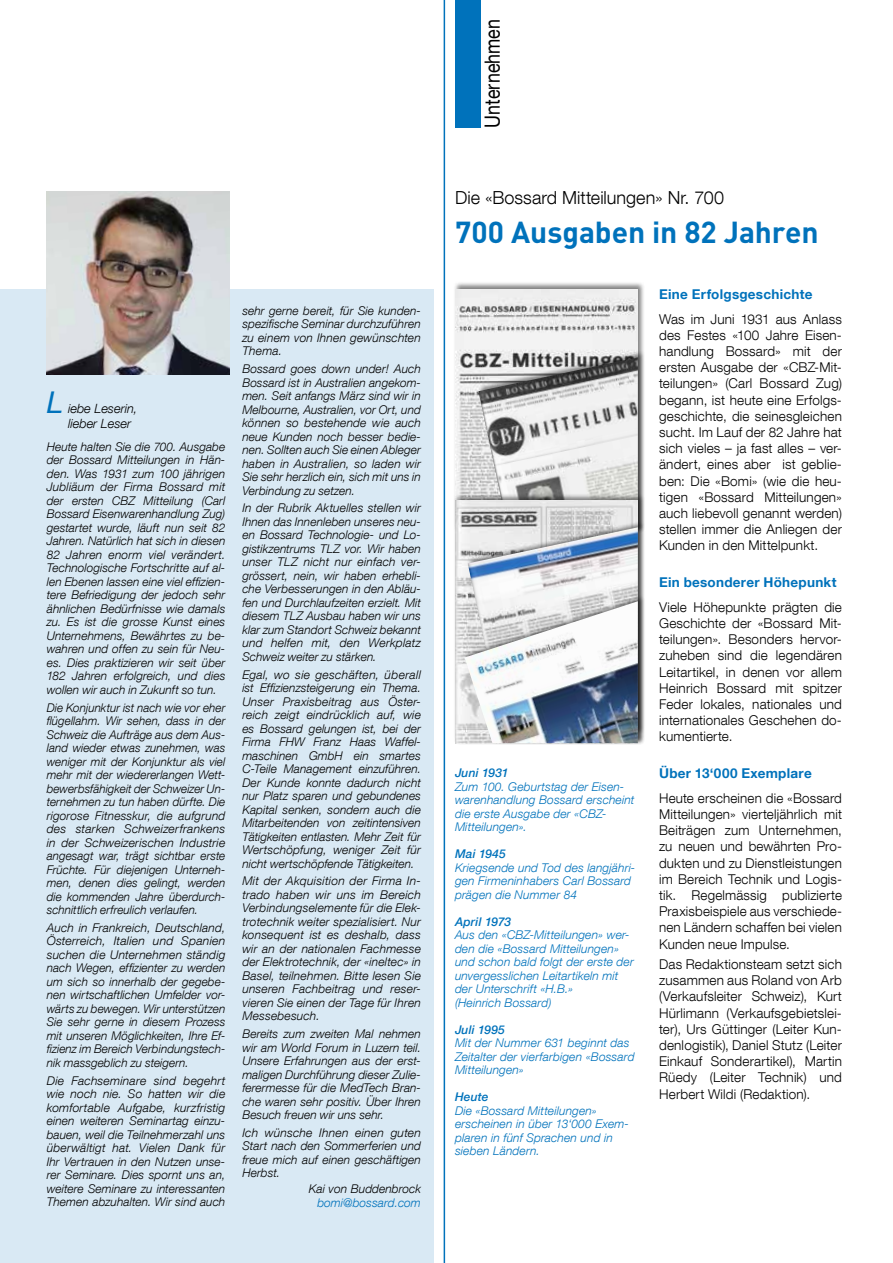
<style>
.page{position:relative;width:893px;height:1263px;background:#fff}
.page>*{position:absolute;margin:0;border:0;box-sizing:border-box;transform-origin:0 0}
.t1{font:700 30px "DINOT";letter-spacing:-.005em;color:#0072bb}
.t2{font:italic 30px "Helvetica Neue LT Com";color:#0072bb}
.t3{font:21px "Helvetica Neue LT Com";color:#000;scale:.85 1}
.t4{font:300 18px "Helvetica Neue LT Com";color:#000}
.t5{font:300 13.5px/16.2px "Helvetica Neue LT Com";letter-spacing:.015em;color:#000;text-align:justify}
.t6{font:700 13.5px "Helvetica Neue LT Com";letter-spacing:.02em;color:#0072bb}
.t7{font:italic 300 12.75px/15.3px "Helvetica Neue LT Com";color:#000}
.t8{font:italic 300 12px/13.5px "Helvetica Neue LT Com";letter-spacing:.005em;color:#000;text-align:justify}
.t9{font:italic 300 12px/13.5px "Helvetica Neue LT Com";letter-spacing:.01em;color:#0072bb}
.t10{font:italic 500 12px "Helvetica Neue LT Com";letter-spacing:.015em;color:#0072bb}
</style>
<div class="page">
<div style="left:0;top:289px;width:434px;height:974px;background:#d9e9f4"></div>
<hr style="left:444px;top:0;width:1px;height:1263px;background:#0072bb">
<img style="left:47px;top:191px;width:183px;height:183px">
<div style="left:455px;top:0;width:25px;height:128px;background:#0072bb"></div>
<div style="left:453px;top:282px;width:193px;height:251px;background:#000;opacity:.5"></div>
<img style="left:455px;top:289px;width:183px;height:204px">
<div style="left:477px;top:350px;width:169px;height:183px;background:#000;opacity:.5"></div>
<img style="left:478px;top:357px;width:160px;height:136px">
<div style="left:453px;top:493px;width:193px;height:252px;background:#000;opacity:.5"></div>
<img style="left:455px;top:501px;width:183px;height:242px">
<div style="left:466px;top:520px;width:180px;height:215px;background:#000;opacity:.5"></div>
<img style="left:468px;top:527px;width:170px;height:67px">
<div style="left:463px;top:594px;width:183px;height:151px;background:#000;opacity:.5"></div>
<img style="left:465px;top:601px;width:173px;height:142px">
<h1 class="t2" style="left:47px;top:383px;width:18px">L</h1>
<p class="t7" style="left:68px;top:400px;width:71px">iebe Leserin, lieber Leser</p>
<p class="t8" style="left:47px;top:440px;width:180px">Heute halten Sie die 700. Ausgabe der Bossard Mitteilungen in Hän&shy;den. Was 1931 zum 100 jährigen Jubliäum der Firma Bossard mit der ersten CBZ Mitteilung (Carl Bossard Eisenwarenhandlung Zug) gestartet wurde, läuft nun seit 82<br>Jahren. Natürlich hat sich in diesen 82 Jahren enorm viel verändert.<br>Technologische Fortschritte auf al&shy;len Ebenen lassen eine viel effizien&shy;tere Befriedigung der jedoch sehr ähnlichen Bedürfnisse wie damals zu. Es ist die grosse Kunst eines Unternehmens, Bewährtes zu be&shy;wahren und offen zu sein für Neu&shy;es. Dies praktizieren wir seit über 182 Jahren erfolgreich, und dies wollen wir auch in Zukunft so tun.</p>
<p class="t8" style="left:47px;top:700px;width:180px">Die Konjunktur ist nach wie vor eher flügellahm. Wir sehen, dass in der Schweiz die Aufträge aus dem Aus&shy;land wieder etwas zunehmen, was weniger mit der Konjunktur als viel mehr mit der wiedererlangen Wett&shy;bewerbsfähigkeit der Schweizer Un&shy;ternehmen zu tun haben dürfte. Die rigorose Fitnesskur, die aufgrund des starken Schweizerfrankens in der Schweizerischen Industrie angesagt war, trägt sichtbar erste Früchte. Für diejenigen Unterneh&shy;men, denen dies gelingt, werden die kommenden Jahre überdurch&shy;schnittlich erfreulich verlaufen.</p>
<p class="t8" style="left:47px;top:921px;width:180px">Auch in Frankreich, Deutschland, Österreich, Italien und Spanien suchen die Unternehmen ständig nach Wegen, effizienter zu werden um sich so innerhalb der gegebe&shy;nen wirtschaftlichen Umfelder vor&shy;wärts zu bewegen. Wir unterstützen Sie sehr gerne in diesem Prozess mit unseren Möglichkeiten, Ihre Ef&shy;fizienz im Bereich Verbindungstech&shy;nik massgeblich zu steigern.</p>
<p class="t8" style="left:47px;top:1073px;width:180px">Die Fachseminare sind begehrt wie noch nie. So hatten wir die komfortable Aufgabe, kurzfristig einen weiteren Seminartag einzu&shy;bauen, weil die Teilnehmerzahl uns überwältigt hat. Vielen Dank für Ihr Vertrauen in den Nutzen unse&shy;rer Seminare. Dies spornt uns an, weitere Seminare zu interessanten Themen abzuhalten. Wir sind auch</p>
<p class="t8" style="left:242px;top:303px;width:180px">sehr gerne bereit, für Sie kunden&shy;spezifische Seminar durchzuführen zu einem von Ihnen gewünschten Thema.</p>
<p class="t8" style="left:242px;top:362px;width:180px">Bossard goes down under! Auch Bossard ist in Australien angekom&shy;men. Seit anfangs März sind wir in Melbourne, Australien, vor Ort, und können so bestehende wie auch neue Kunden noch besser bedie&shy;nen. Sollten auch Sie einen Ableger haben in Australien, so laden wir Sie sehr herzlich ein, sich mit uns in Verbindung zu setzen.</p>
<p class="t8" style="left:242px;top:501px;width:180px">In der Rubrik Aktuelles stellen wir Ihnen das Innenleben unseres neu&shy;en Bossard Technologie- und Lo&shy;gistikzentrums TLZ vor. Wir haben unser TLZ nicht nur einfach ver&shy;grössert, nein, wir haben erhebli&shy;che Verbesserungen in den Abläu&shy;fen und Durchlaufzeiten erzielt. Mit diesem TLZ Ausbau haben wir uns klar zum Standort Schweiz bekannt und helfen mit, den Werkplatz Schweiz weiter zu stärken.</p>
<p class="t8" style="left:242px;top:667px;width:180px">Egal, wo sie geschäften, überall ist Effizienzsteigerung ein Thema.<br>Unser Praxisbeitrag aus Öster&shy;reich zeigt eindrücklich auf, wie es Bossard gelungen ist, bei der Firma FHW Franz Haas Waffel&shy;maschinen GmbH ein smartes C-Teile Management einzuführen.<br>Der Kunde konnte dadurch nicht nur Platz sparen und gebundenes Kapital senken, sondern auch die Mitarbeitenden von zeitintensiven Tätigkeiten entlasten. Mehr Zeit für Wertschöpfung, weniger Zeit für nicht wertschöpfende Tätigkeiten.</p>
<p class="t8" style="left:242px;top:874px;width:180px">Mit der Akquisition der Firma In&shy;trado haben wir uns im Bereich Verbindungselemente für die Elek&shy;trotechnik weiter spezialisiert. Nur konsequent ist es deshalb, dass wir an der nationalen Fachmesse der Elektrotechnik, der «ineltec» in Basel, teilnehmen. Bitte lesen Sie unseren Fachbeitrag und reser&shy;vieren Sie einen der Tage für Ihren Messebesuch.</p>
<p class="t8" style="left:242px;top:1027px;width:180px">Bereits zum zweiten Mal nehmen wir am World Forum in Luzern teil.<br>Unsere Erfahrungen aus der erst&shy;maligen Durchführung dieser Zulie&shy;ferermesse für die MedTech Bran&shy;che waren sehr positiv. Über Ihren Besuch freuen wir uns sehr.</p>
<p class="t8" style="left:242px;top:1126px;width:180px">Ich wünsche Ihnen einen guten Start nach den Sommerferien und freue mich auf einen geschäftigen Herbst.</p>
<p class="t8" style="left:309px;top:1182px;width:114px">Kai von Buddenbrock</p>
<p class="t9" style="left:317px;top:1195px;width:105px">bomi@bossard.com</p>
<h2 class="t3" style="left:479px;top:128px;width:129px;rotate:-90deg">Unternehmen</h2>
<h3 class="t4" style="left:455px;top:187px;width:271px">Die «Bossard Mitteilungen» Nr. 700</h3>
<h1 class="t1" style="left:455px;top:211px;width:365px">700 Ausgaben in 82 Jahren</h1>
<p class="t10" style="left:455px;top:766px;width:55px">Juni 1931</p>
<p class="t9" style="left:455px;top:779px;width:181px">Zum 100. Geburtstag der Eisen&shy;warenhandlung Bossard erscheint die erste Ausgabe der «CBZ-<br>Mitteilungen».</p>
<p class="t10" style="left:455px;top:847px;width:52px">Mai 1945</p>
<p class="t9" style="left:455px;top:860px;width:182px">Kriegsende und Tod des langjähri&shy;gen Firmeninhabers Carl Bossard prägen die Nummer 84</p>
<p class="t10" style="left:455px;top:914px;width:58px">April 1973</p>
<p class="t9" style="left:455px;top:928px;width:180px">Aus den «CBZ-Mitteilungen» wer&shy;den die «Bossard Mitteilungen» und schon bald folgt der erste der unvergesslichen Leitartikeln mit der Unterschrift «H.B.»<br>(Heinrich Bossard)</p>
<p class="t10" style="left:455px;top:1022px;width:51px">Juli 1995</p>
<p class="t9" style="left:455px;top:1036px;width:181px">Mit der Nummer 631 beginnt das<br>Zeitalter der vierfarbigen «Bossard<br>Mitteilungen»</p>
<p class="t10" style="left:455px;top:1090px;width:35px">Heute</p>
<p class="t9" style="left:455px;top:1103px;width:175px">Die «Bossard Mitteilungen» erscheinen in über 13‘000 Exem&shy;plaren in fünf Sprachen und in sieben Ländern.</p>
<p class="t6" style="left:659px;top:285px;width:155px">Eine Erfolgsgeschichte</p>
<p class="t5" style="left:659px;top:310px;width:184px">Was im Juni 1931 aus Anlass des Festes «100 Jahre Eisen&shy;handlung Bossard» mit der ersten Ausgabe der «CBZ-Mit&shy;teilungen» (Carl Bossard Zug) begann, ist heute eine Erfolgs&shy;geschichte, die seinesgleichen sucht. Im Lauf der 82 Jahre hat sich vieles – ja fast alles – ver&shy;ändert, eines aber ist geblie&shy;ben: Die «Bomi» (wie die heu&shy;tigen «Bossard Mitteilungen» auch liebevoll genannt werden) stellen immer die Anliegen der Kunden in den Mittelpunkt.</p>
<p class="t6" style="left:659px;top:574px;width:179px">Ein besonderer Höhepunkt</p>
<p class="t5" style="left:659px;top:598px;width:184px">Viele Höhepunkte prägten die Geschichte der «Bossard Mit&shy;teilungen». Besonders hervor&shy;zuheben sind die legendären Leitartikel, in denen vor allem Heinrich Bossard mit spitzer Feder lokales, nationales und internationales Geschehen do&shy;kumentierte.</p>
<p class="t6" style="left:659px;top:765px;width:154px">Über 13‘000 Exemplare</p>
<p class="t5" style="left:659px;top:789px;width:184px">Heute erscheinen die «Bossard Mitteilungen» vierteljährlich mit Beiträgen zum Unternehmen, zu neuen und bewährten Pro&shy;dukten und zu Dienstleistungen im Bereich Technik und Logis&shy;tik. Regelmässig publizierte Praxisbeispiele aus verschiede&shy;nen Ländern schaffen bei vielen Kunden neue Impulse.</p>
<p class="t5" style="left:659px;top:956px;width:184px">Das Redaktionsteam setzt sich zusammen aus Roland von Arb (Verkaufsleiter Schweiz), Kurt Hürlimann (Verkaufsgebietslei&shy;ter), Urs Güttinger (Leiter Kun&shy;denlogistik), Daniel Stutz (Leiter Einkauf Sonderartikel), Martin Rüedy (Leiter Technik) und Herbert Wildi (Redaktion).</p>
</div>
